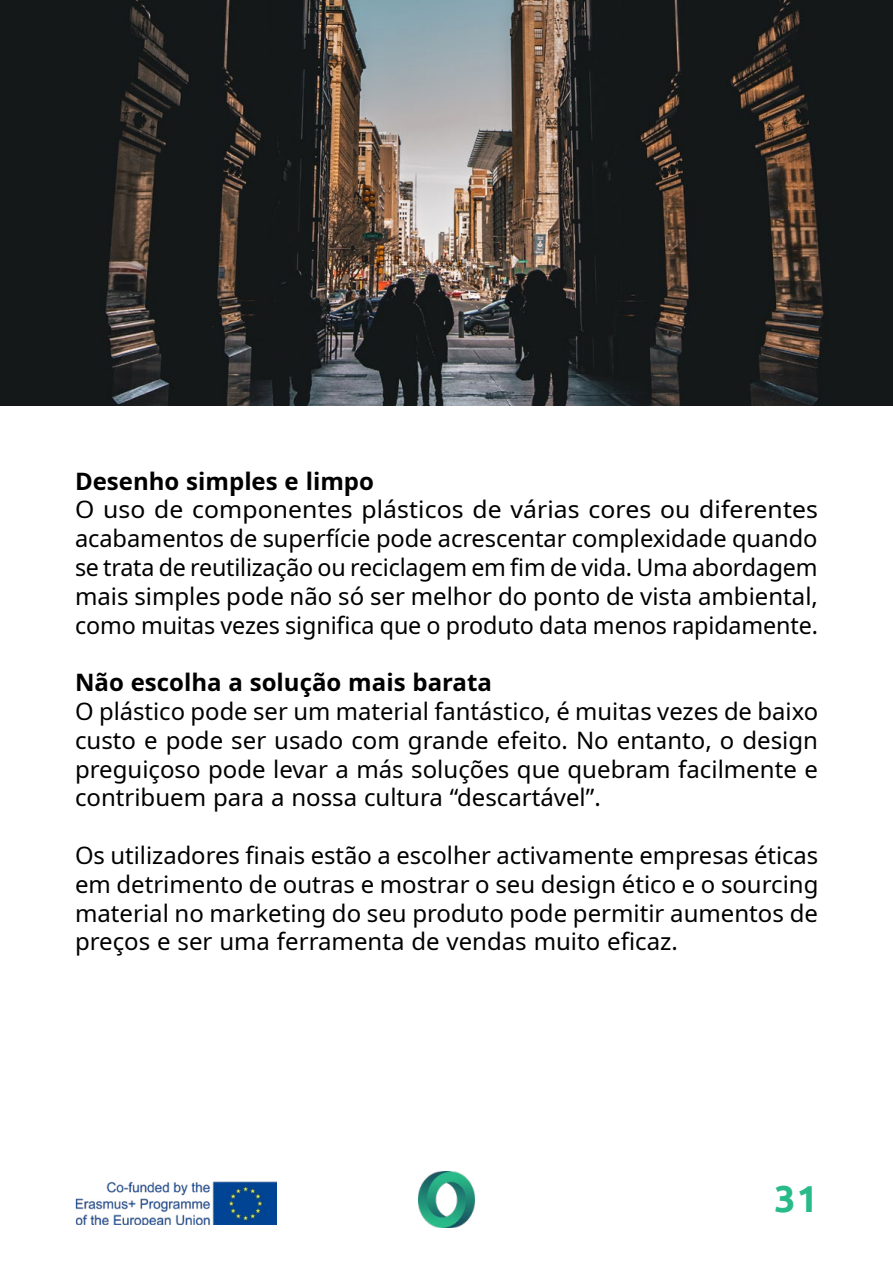
<style>
.page{position:relative;width:893px;height:1263px;background:#fff}
.page>*{position:absolute;margin:0;border:0;box-sizing:border-box;transform-origin:0 0}
.t1{font:700 37.5px "Ubuntu";color:#29ba8a}
.t2{font:24px/28.8px "Noto Sans";color:#000;text-align:justify}
.t3{font:700 24px "Noto Sans";color:#000}
</style>
<div class="page">
<img style="left:75px;top:1181px;width:201px;height:43px">
<img style="left:419px;top:1171px;width:55px;height:56px">
<img style="left:0;top:0;width:893px;height:405px">
<p class="t3" style="left:75px;top:464px;width:300px">Desenho simples e limpo</p>
<p class="t2" style="left:75px;top:496px;width:745px">O uso de componentes plásticos de várias cores ou diferentes acabamentos de superfície pode acrescentar complexidade quando se trata de reutilização ou reciclagem em fim de vida. Uma abordagem mais simples pode não só ser melhor do ponto de vista ambiental, como muitas vezes significa que o produto data menos rapidamente.</p>
<p class="t3" style="left:75px;top:665px;width:418px">Não escolha a solução mais barata</p>
<p class="t2" style="left:75px;top:697px;width:745px">O plástico pode ser um material fantástico, é muitas vezes de baixo custo e pode ser usado com grande efeito. No entanto, o design preguiçoso pode levar a más soluções que quebram facilmente e contribuem para a nossa cultura “descartável”.</p>
<p class="t2" style="left:75px;top:841px;width:745px">Os utilizadores finais estão a escolher activamente empresas éticas em detrimento de outras e mostrar o seu design ético e o sourcing material no marketing do seu produto pode permitir aumentos de preços e ser uma ferramenta de vendas muito eficaz.</p>
<h1 class="t1" style="left:775px;top:1175px;width:45px">31</h1>
</div>
